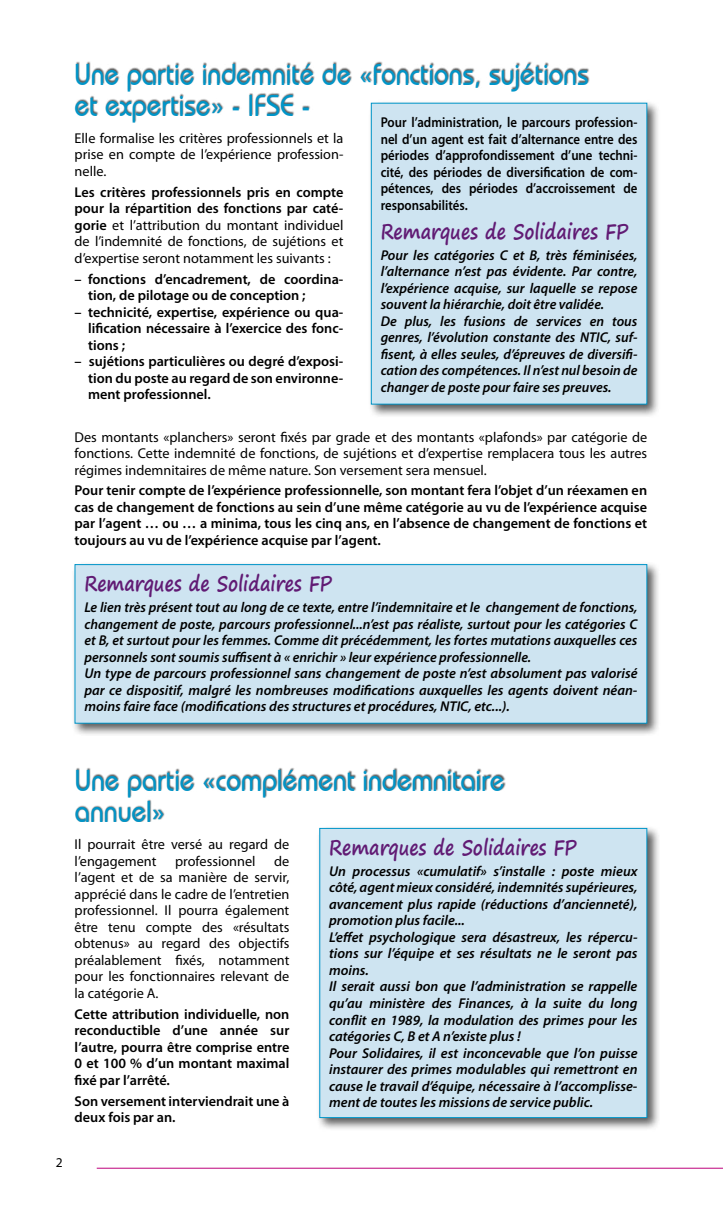
<style>
.page{position:relative;width:723px;height:1221px;background:#fff}
.page>*{position:absolute;margin:0;border:0;box-sizing:border-box;transform-origin:0 0}
.t1{font:500 30px/31.5px "Bauhaus IT Cby BT";color:#0095c8;scale:.9 1}
.t2{font:700 21px "Segoe Print";color:#611b74;scale:.85 1}
.t3{font:italic 600 14.25px/16.5px "Myriad Pro";color:#000}
.t4{font:14.25px/16.5px "Myriad Pro";color:#000;text-align:justify}
.t5{font:600 14.25px/16.5px "Myriad Pro";color:#000;text-align:justify}
.t6{font:600 14.25px/16.5px "Myriad Pro";color:#000;text-align:justify;scale:.9 1}
.t7{font:13.5px "Myriad Pro";color:#000}
.s1{font-weight:600}
</style>
<div class="page">
<hr style="left:97px;top:1167px;width:626px;height:1px;background:#bd007b">
<div style="left:316px;top:825px;width:344px;height:306px;background:#000;opacity:.65"></div>
<div style="left:320px;top:828px;width:327px;height:289px;background:#cee4f1"></div>
<div style="left:319px;top:828px;width:328px;height:289px;border:1px solid #0095c8"></div>
<div style="left:368px;top:100px;width:293px;height:318px;background:#000;opacity:.65"></div>
<div style="left:371px;top:103px;width:276px;height:301px;background:#cee4f1"></div>
<div style="left:371px;top:103px;width:276px;height:301px;border:1px solid #0095c8"></div>
<div style="left:75px;top:61px;width:515px;height:61px;background:#000;opacity:.65"></div>
<div style="left:72px;top:561px;width:589px;height:175px;background:#000;opacity:.65"></div>
<div style="left:75px;top:564px;width:572px;height:159px;background:#cee4f1"></div>
<div style="left:75px;top:564px;width:572px;height:159px;border:1px solid #0095c8"></div>
<div style="left:75px;top:767px;width:431px;height:55px;background:#000;opacity:.65"></div>
<h1 class="t1" style="left:75px;top:58px;width:573px">Une partie indemnité de «fonctions, sujétions et expertise» - IFSE -</h1>
<p class="t6" style="left:381px;top:114px;width:287px">Pour l’administration, le parcours profession&shy;nel d’un agent est fait d’alternance entre des périodes d’approfondissement d’une techni&shy;cité, des périodes de diversification de com&shy;pétences, des périodes d’accroissement de responsabilités.</p>
<h2 class="t2" style="left:381px;top:212px;width:293px">Remarques de Solidaires FP</h2>
<p class="t3" style="left:381px;top:246px;width:258px">Pour les catégories C et B, très féminisées, l’alternance n’est pas évidente. Par contre, l’expérience acquise, sur laquelle se repose souvent la hiérarchie, doit être validée.<br>De plus, les fusions de services en tous genres, l’évolution constante des NTIC, suf&shy;fisent, à elles seules, d’épreuves de diversifi&shy;cation des compétences. Il n’est nul besoin de changer de poste pour faire ses preuves.</p>
<p class="t4" style="left:75px;top:130px;width:270px">Elle formalise les critères professionnels et la prise en compte de l’expérience profession&shy;nelle.</p>
<p class="t4" style="left:75px;top:183px;width:270px"><span class="s1">Les critères professionnels pris en compte pour la répartition des fonctions par caté&shy;gorie</span> et l’attribution du montant individuel de l’indemnité de fonctions, de sujétions et d’expertise seront notamment les suivants :</p>
<p class="t5" style="left:88px;top:270px;width:257px;text-indent:-13px">– fonctions d’encadrement, de coordina&shy;tion, de pilotage ou de conception ;</p>
<p class="t5" style="left:88px;top:303px;width:257px;text-indent:-13px">– technicité, expertise, expérience ou qua&shy;lification nécessaire à l’exercice des fonc&shy;tions ;</p>
<p class="t5" style="left:88px;top:352px;width:257px;text-indent:-13px">– sujétions particulières ou degré d’exposi&shy;tion du poste au regard de son environne&shy;ment professionnel.</p>
<p class="t4" style="left:75px;top:428px;width:574px">Des montants «planchers» seront fixés par grade et des montants «plafonds» par catégorie de fonctions. Cette indemnité de fonctions, de sujétions et d’expertise remplacera tous les autres régimes indemnitaires de même nature. Son versement sera mensuel.</p>
<p class="t5" style="left:75px;top:482px;width:574px">Pour tenir compte de l’expérience professionnelle, son montant fera l’objet d’un réexamen en cas de changement de fonctions au sein d’une même catégorie au vu de l’expérience acquise par l’agent … ou … a minima, tous les cinq ans, en l’absence de changement de fonctions et toujours au vu de l’expérience acquise par l’agent.</p>
<h2 class="t2" style="left:84px;top:564px;width:293px">Remarques de Solidaires FP</h2>
<p class="t3" style="left:84px;top:598px;width:555px">Le lien très présent tout au long de ce texte, entre l’indemnitaire et le changement de fonctions, changement de poste, parcours professionnel...n’est pas réaliste, surtout pour les catégories C et B, et surtout pour les femmes. Comme dit précédemment, les fortes mutations auxquelles ces personnels sont soumis suffisent à « enrichir » leur expérience professionnelle.<br>Un type de parcours professionnel sans changement de poste n’est absolument pas valorisé par ce dispositif, malgré les nombreuses modifications auxquelles les agents doivent néan&shy;moins faire face (modifications des structures et procédures, NTIC, etc...).</p>
<h1 class="t1" style="left:75px;top:764px;width:479px">Une partie «complément indemnitaire annuel»</h1>
<p class="t4" style="left:75px;top:836px;width:216px">Il pourrait être versé au regard de l’engagement</p>
<p class="t4" style="left:175px;top:852px;width:82px">professionnel</p>
<p class="t4" style="left:75px;top:852px;width:216px;text-indent:200px">de l’agent et de sa manière de servir, apprécié dans le cadre de l’entretien professionnel. Il pourra également être tenu compte des «résultats obtenus» au regard des objectifs préalablement fixés, notamment pour les fonctionnaires relevant de la catégorie A.</p>
<p class="t5" style="left:75px;top:1005px;width:216px">Cette attribution individuelle, non reconductible d’une année sur l’autre, pourra être comprise entre 0 et 100 % d’un montant maximal fixé par l’arrêté.</p>
<p class="t5" style="left:75px;top:1092px;width:216px">Son versement interviendrait une à deux fois par an.</p>
<h2 class="t2" style="left:329px;top:828px;width:293px">Remarques de Solidaires FP</h2>
<p class="t3" style="left:329px;top:862px;width:310px">Un processus «cumulatif» s’installe : poste mieux côté, agent mieux considéré, indemnités supérieures, avancement plus rapide (réductions d’ancienneté), promotion plus facile...<br>L’effet psychologique sera désastreux, les répercu&shy;tions sur l’équipe et ses résultats ne le seront pas moins.<br>Il serait aussi bon que l’administration se rappelle qu’au ministère des Finances, à la suite du long conflit en 1989, la modulation des primes pour les catégories C, B et A n’existe plus !<br>Pour Solidaires, il est inconcevable que l’on puisse instaurer des primes modulables qui remettront en cause le travail d’équipe, nécessaire à l’accomplisse&shy;ment de toutes les missions de service public.</p>
<p class="t7" style="left:56px;top:1154px;width:8px">2</p>
</div>
